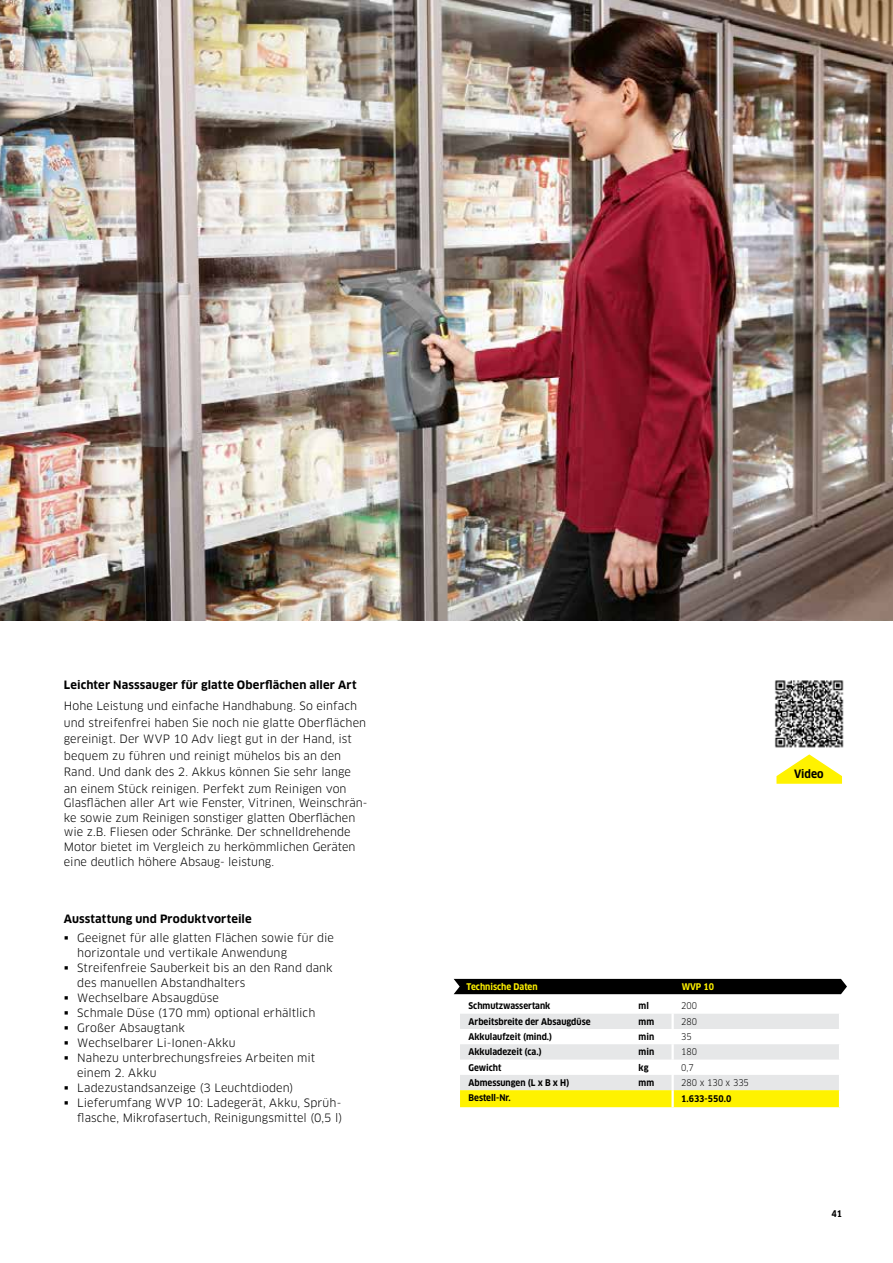
<style>
.page{position:relative;width:893px;height:1263px;background:#fff}
.page>*{position:absolute;margin:0;border:0;box-sizing:border-box;transform-origin:0 0}
.t1{font:11.25px/16.5px "Clan Pro";letter-spacing:.005em;color:#000}
.t2{font:700 11.25px "Clan Pro";letter-spacing:.015em;color:#000}
.t3{font:700 11.25px "Clan Pro Narr";color:#000}
.t4{font:700 9px "Clan Pro Narr";color:#000}
.t5{font:9px "Clan Pro Narr";color:#000}
.t6{font:700 9px "Clan Pro Narr";color:#fff200}
</style>
<div class="page">
<hr style="left:0;top:0;width:1px;height:1263px;background:#fff200">
<img style="left:0;top:0;width:893px;height:621px">
<img style="left:774px;top:680px;width:70px;height:68px">
<svg style="left:454px;top:979px;width:393px;height:128px"></svg>
<svg style="left:776px;top:754px;width:66px;height:30px"></svg>
<p class="t2" style="left:64px;top:678px;width:294px">Leichter Nasssauger für glatte Oberflächen aller Art</p>
<p class="t1" style="left:64px;top:698px;width:304px">Hohe Leistung und einfache Handhabung. So einfach und streifenfrei haben Sie noch nie glatte Oberflächen gereinigt. Der WVP 10 Adv liegt gut in der Hand, ist bequem zu führen und reinigt mühelos bis an den Rand. Und dank des 2. Akkus können Sie sehr lange an einem Stück reinigen. Perfekt zum Reinigen von</p>
<p class="t1" style="left:64px;top:796px;width:305px;line-height:14.7px">Glasflächen aller Art wie Fenster, Vitrinen, Weinschrän&shy;ke sowie zum Reinigen sonstiger glatten Oberflächen wie z.B. Fliesen oder Schränke. Der schnelldrehende Motor bietet im Vergleich zu herkömmlichen Geräten eine deutlich höhere Absaug- leistung.</p>
<p class="t2" style="left:64px;top:912px;width:189px">Ausstattung und Produktvorteile</p>
<p class="t1" style="left:77px;top:931px;width:258px;line-height:15px;text-indent:-14px">▪ Geeignet für alle glatten Flächen sowie für die horizontale und vertikale Anwendung</p>
<p class="t1" style="left:77px;top:961px;width:257px;line-height:15px;text-indent:-14px">▪ Streifenfreie Sauberkeit bis an den Rand dank des manuellen Abstandhalters</p>
<p class="t1" style="left:64px;top:990px;width:157px">▪ Wechselbare Absaugdüse</p>
<p class="t1" style="left:64px;top:1005px;width:253px">▪ Schmale Düse (170 mm) optional erhältlich</p>
<p class="t1" style="left:64px;top:1020px;width:123px">▪ Großer Absaugtank</p>
<p class="t1" style="left:64px;top:1035px;width:173px">▪ Wechselbarer Li-Ionen-Akku</p>
<p class="t1" style="left:77px;top:1051px;width:239px;line-height:15px;text-indent:-14px">▪ Nahezu unterbrechungsfreies Arbeiten mit einem 2. Akku</p>
<p class="t1" style="left:64px;top:1080px;width:231px">▪ Ladezustandsanzeige (3 Leuchtdioden)</p>
<p class="t1" style="left:64px;top:1096px;width:280px;line-height:15px;text-align:right">▪ Lieferumfang WVP 10: Ladegerät, Akku, Sprüh&shy;flasche, Mikrofasertuch, Reinigungsmittel (0,5 l)</p>
<p class="t3" style="left:794px;top:767px;width:31px">Video</p>
<p class="t6" style="left:467px;top:981px;width:73px">Technische Daten</p>
<p class="t6" style="left:682px;top:981px;width:34px">WVP 10</p>
<p class="t4" style="left:468px;top:1001px;width:83px">Schmutzwassertank</p>
<p class="t4" style="left:639px;top:1001px;width:12px">ml</p>
<p class="t5" style="left:681px;top:1001px;width:17px">200</p>
<p class="t4" style="left:468px;top:1016px;width:124px">Arbeitsbreite der Absaugdüse</p>
<p class="t4" style="left:639px;top:1016px;width:17px">mm</p>
<p class="t5" style="left:681px;top:1016px;width:17px">280</p>
<p class="t4" style="left:468px;top:1031px;width:85px">Akkulaufzeit (mind.)</p>
<p class="t4" style="left:639px;top:1031px;width:17px">min</p>
<p class="t5" style="left:681px;top:1031px;width:12px">35</p>
<p class="t4" style="left:468px;top:1047px;width:75px">Akkuladezeit (ca.)</p>
<p class="t4" style="left:639px;top:1047px;width:17px">min</p>
<p class="t5" style="left:681px;top:1047px;width:17px">180</p>
<p class="t4" style="left:468px;top:1062px;width:34px">Gewicht</p>
<p class="t4" style="left:639px;top:1062px;width:11px">kg</p>
<p class="t5" style="left:681px;top:1062px;width:14px">0,7</p>
<p class="t4" style="left:468px;top:1077px;width:102px">Abmessungen (L x B x H)</p>
<p class="t4" style="left:639px;top:1077px;width:17px">mm</p>
<p class="t5" style="left:681px;top:1077px;width:69px">280 x 130 x 335</p>
<p class="t4" style="left:468px;top:1093px;width:44px">Bestell-Nr.</p>
<p class="t4" style="left:681px;top:1093px;width:52px">1.633-550.0</p>
<p class="t4" style="left:831px;top:1209px;width:12px">41</p>
</div>
